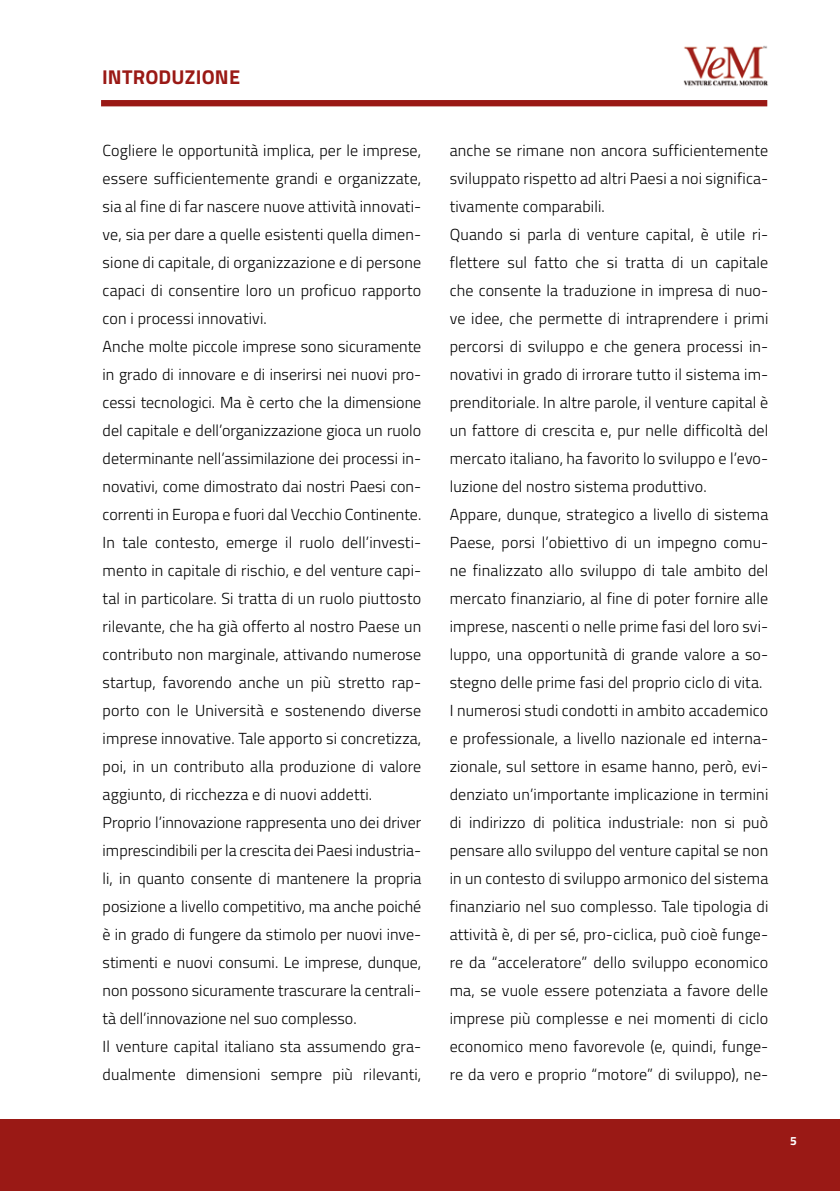
<style>
.page{position:relative;width:840px;height:1191px;background:#fff}
.page>*{position:absolute;margin:0;border:0;box-sizing:border-box;transform-origin:0 0}
.t1{font:700 20px "Titillium Web";letter-spacing:.01em;color:#9a1915}
.t2{font:300 16px/28px "Titillium Web";letter-spacing:.01em;color:#000}
.t3{font:700 12px "Titillium Web";color:#fff}
</style>
<div class="page">
<div style="left:101px;top:100px;width:665px;height:6px;background:#9a1915"></div>
<img style="left:683px;top:45px;width:85px;height:41px">
<div style="left:0;top:1119px;width:839px;height:72px;background:#9a1915"></div>
<p class="t1" style="left:102px;top:62px;width:139px">INTRODUZIONE</p>
<p class="t2" style="left:103px;top:136px;width:320px">Cogliere le opportunità implica, per le imprese, essere sufficientemente grandi e organizzate, sia al fine di far nascere nuove attività innovati&shy;ve, sia per dare a quelle esistenti quella dimen&shy;sione di capitale, di organizzazione e di persone capaci di consentire loro un proficuo rapporto con i processi innovativi.<br>Anche molte piccole imprese sono sicuramente in grado di innovare e di inserirsi nei nuovi pro&shy;cessi tecnologici. Ma è certo che la dimensione del capitale e dell’organizzazione gioca un ruolo determinante nell’assimilazione dei processi in&shy;novativi, come dimostrato dai nostri Paesi con&shy;correnti in Europa e fuori dal Vecchio Continente.<br>In tale contesto, emerge il ruolo dell’investi&shy;mento in capitale di rischio, e del venture capi&shy;tal in particolare. Si tratta di un ruolo piuttosto rilevante, che ha già offerto al nostro Paese un contributo non marginale, attivando numerose startup, favorendo anche un più stretto rap&shy;porto con le Università e sostenendo diverse imprese innovative. Tale apporto si concretizza, poi, in un contributo alla produzione di valore aggiunto, di ricchezza e di nuovi addetti.<br>Proprio l’innovazione rappresenta uno dei driver imprescindibili per la crescita dei Paesi industria&shy;li, in quanto consente di mantenere la propria posizione a livello competitivo, ma anche poiché è in grado di fungere da stimolo per nuovi inve&shy;stimenti e nuovi consumi. Le imprese, dunque, non possono sicuramente trascurare la centrali&shy;tà dell’innovazione nel suo complesso.<br>Il venture capital italiano sta assumendo gra&shy;dualmente dimensioni sempre più rilevanti,</p>
<p class="t2" style="left:449px;top:136px;width:320px">anche se rimane non ancora sufficientemente sviluppato rispetto ad altri Paesi a noi significa&shy;tivamente comparabili.<br>Quando si parla di venture capital, è utile ri&shy;flettere sul fatto che si tratta di un capitale che consente la traduzione in impresa di nuo&shy;ve idee, che permette di intraprendere i primi percorsi di sviluppo e che genera processi in&shy;novativi in grado di irrorare tutto il sistema im&shy;prenditoriale. In altre parole, il venture capital è un fattore di crescita e, pur nelle difficoltà del mercato italiano, ha favorito lo sviluppo e l’evo&shy;luzione del nostro sistema produttivo.<br>Appare, dunque, strategico a livello di sistema Paese, porsi l’obiettivo di un impegno comu&shy;ne finalizzato allo sviluppo di tale ambito del mercato finanziario, al fine di poter fornire alle imprese, nascenti o nelle prime fasi del loro svi&shy;luppo, una opportunità di grande valore a so&shy;stegno delle prime fasi del proprio ciclo di vita.<br>I numerosi studi condotti in ambito accademico e professionale, a livello nazionale ed interna&shy;zionale, sul settore in esame hanno, però, evi&shy;denziato un’importante implicazione in termini di indirizzo di politica industriale: non si può pensare allo sviluppo del venture capital se non in un contesto di sviluppo armonico del sistema finanziario nel suo complesso. Tale tipologia di attività è, di per sé, pro-ciclica, può cioè funge&shy;re da “acceleratore” dello sviluppo economico ma, se vuole essere potenziata a favore delle imprese più complesse e nei momenti di ciclo economico meno favorevole (e, quindi, funge&shy;re da vero e proprio “motore” di sviluppo), ne-</p>
<p class="t3" style="left:789px;top:1132px;width:8px">5</p>
</div>
